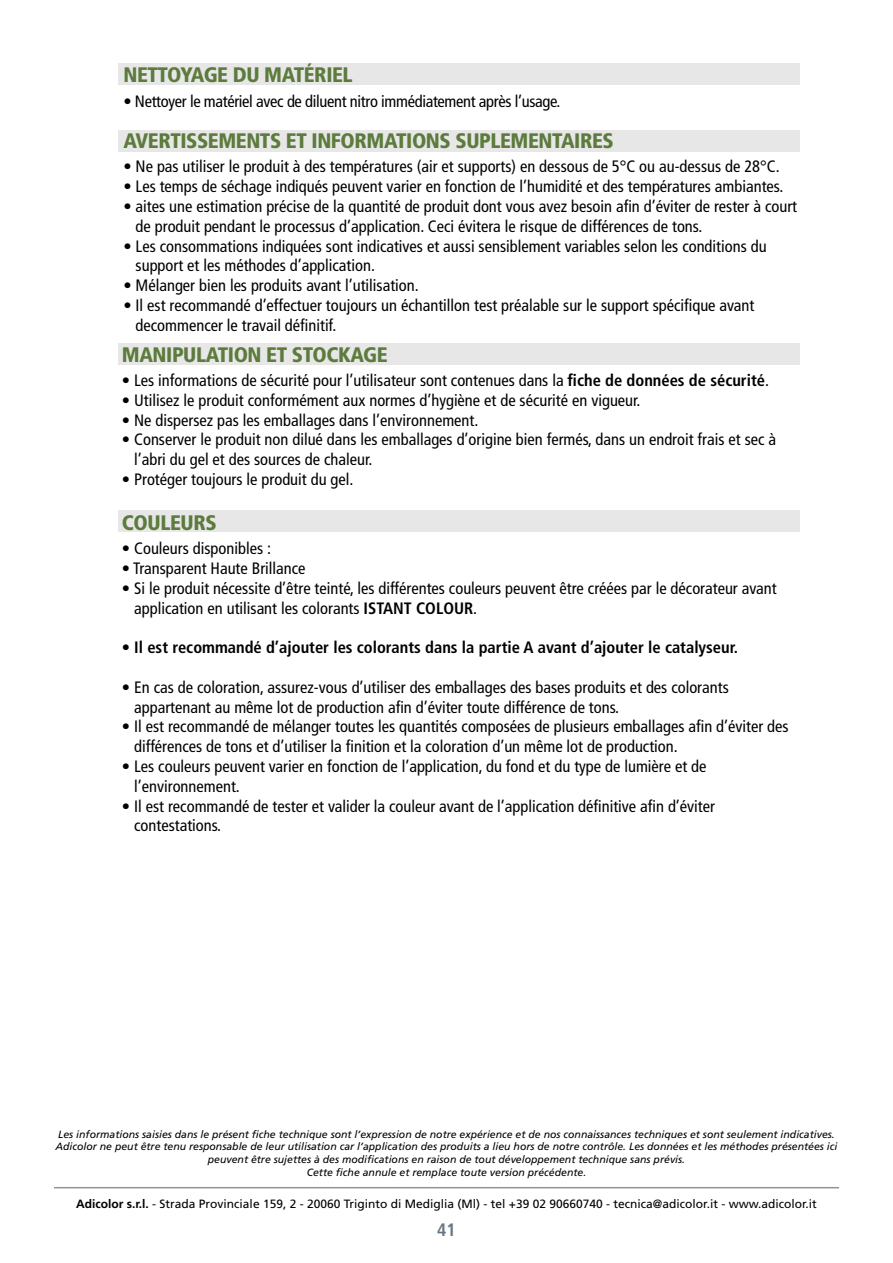
<style>
.page{position:relative;width:893px;height:1263px;background:#fff}
.page>*{position:absolute;margin:0;border:0;box-sizing:border-box;transform-origin:0 0}
.t1{font:900 condensed 21px "Frutiger LT Std";letter-spacing:-.02em;color:#5c7b3c}
.t2{font:700 condensed 18px "Frutiger LT Std";color:#657584}
.t3{font:condensed 16.5px/19.8px "Frutiger LT Std";color:#000}
.t4{font:700 condensed 16.5px "Frutiger LT Std";color:#000}
.t5{font:condensed 16.5px "Frutiger LT Std";letter-spacing:-.02em;color:#000}
.t6{font:12px "Frutiger LT Std";color:#000}
.t7{font:italic 10.5px/12.6px "Frutiger LT Std";color:#000;text-align:center}
.s1{font-weight:700}
.s2{font-weight:400}
</style>
<div class="page">
<div style="left:118px;top:64px;width:681px;height:21px;background:#e7e7e7"></div>
<div style="left:118px;top:130px;width:681px;height:22px;background:#e7e7e7"></div>
<div style="left:118px;top:510px;width:681px;height:22px;background:#e7e7e7"></div>
<div style="left:118px;top:343px;width:681px;height:21px;background:#e7e7e7"></div>
<hr style="left:54px;top:1187px;width:785px;height:1px;background:#939393">
<p class="t1" style="left:123px;top:62px;width:231px">NETTOYAGE DU MATÉRIEL</p>
<p class="t5" style="left:123px;top:92px;width:439px">• Nettoyer le matériel avec de diluent nitro immédiatement après l’usage.</p>
<p class="t1" style="left:123px;top:128px;width:492px">AVERTISSEMENTS ET INFORMATIONS SUPLEMENTAIRES</p>
<p class="t3" style="left:123px;top:157px;width:658px">• Ne pas utiliser le produit à des températures (air et supports) en dessous de 5°C ou au-dessus de 28°C.</p>
<p class="t3" style="left:123px;top:177px;width:661px">• Les temps de séchage indiqués peuvent varier en fonction de l’humidité et des températures ambiantes.</p>
<p class="t3" style="left:136px;top:196px;width:663px;text-indent:-12px">• aites une estimation précise de la quantité de produit dont vous avez besoin afin d’éviter de rester à court de produit pendant le processus d’application. Ceci évitera le risque de différences de tons.</p>
<p class="t3" style="left:136px;top:236px;width:632px;text-indent:-12px">• Les consommations indiquées sont indicatives et aussi sensiblement variables selon les conditions du support et les méthodes d’application.</p>
<p class="t3" style="left:123px;top:276px;width:297px">• Mélanger bien les produits avant l’utilisation.</p>
<p class="t3" style="left:136px;top:295px;width:620px;text-indent:-12px">• Il est recommandé d’effectuer toujours un échantillon test préalable sur le support spécifique avant decommencer le travail définitif.</p>
<p class="t1" style="left:122px;top:342px;width:267px">MANIPULATION ET STOCKAGE</p>
<p class="t3" style="left:122px;top:370px;width:649px">• Les informations de sécurité pour l’utilisateur sont contenues dans la <span class="s1">fiche de données de sécurité</span>.</p>
<p class="t3" style="left:122px;top:390px;width:520px">• Utilisez le produit conformément aux normes d’hygiène et de sécurité en vigueur.</p>
<p class="t3" style="left:122px;top:410px;width:358px">• Ne dispersez pas les emballages dans l’environnement.</p>
<p class="t3" style="left:134px;top:430px;width:643px;text-indent:-12px">• Conserver le produit non dilué dans les emballages d’origine bien fermés, dans un endroit frais et sec à l’abri du gel et des sources de chaleur.</p>
<p class="t3" style="left:122px;top:469px;width:233px">• Protéger toujours le produit du gel.</p>
<p class="t1" style="left:122px;top:510px;width:96px">COULEURS</p>
<p class="t3" style="left:122px;top:539px;width:151px">• Couleurs disponibles :</p>
<p class="t3" style="left:122px;top:558px;width:185px">• Transparent Haute Brillance</p>
<p class="t3" style="left:134px;top:578px;width:644px;text-indent:-12px">• Si le produit nécessite d’être teinté, les différentes couleurs peuvent être créées par le décorateur avant application en utilisant les colorants <span class="s1">ISTANT COLOUR</span>.</p>
<p class="t4" style="left:122px;top:638px;width:618px"><span class="s2">•</span> Il est recommandé d’ajouter les colorants dans la partie A avant d’ajouter le catalyseur.</p>
<p class="t3" style="left:134px;top:677px;width:596px;text-indent:-12px">• En cas de coloration, assurez-vous d’utiliser des emballages des bases produits et des colorants appartenant au même lot de production afin d’éviter toute différence de tons.</p>
<p class="t3" style="left:134px;top:717px;width:656px;text-indent:-12px">• Il est recommandé de mélanger toutes les quantités composées de plusieurs emballages afin d’éviter des différences de tons et d’utiliser la finition et la coloration d’un même lot de production.</p>
<p class="t3" style="left:134px;top:756px;width:574px;text-indent:-12px">• Les couleurs peuvent varier en fonction de l’application, du fond et du type de lumière et de l’environnement.</p>
<p class="t3" style="left:134px;top:796px;width:582px;text-indent:-12px">• Il est recommandé de tester et valider la couleur avant de l’application définitive afin d’éviter contestations.</p>
<p class="t7" style="left:56px;top:1128px;width:783px">Les informations saisies dans le présent fiche technique sont l’expression de notre expérience et de nos connaissances techniques et sont seulement indicatives.<br>Adicolor ne peut être tenu responsable de leur utilisation car l’application des produits a lieu hors de notre contrôle. Les données et les méthodes présentées ici peuvent être sujettes à des modifications en raison de tout développement technique sans prévis.</p>
<p class="t7" style="left:307px;top:1166px;width:281px">Cette fiche annule et remplace toute version précédente.</p>
<p class="t6" style="left:76px;top:1196px;width:742px"><span class="s1">Adicolor s.r.l.</span> - Strada Provinciale 159, 2 - 20060 Triginto di Mediglia (Ml) - tel +39 02 90660740 - tecnica@adicolor.it - www.adicolor.it</p>
<p class="t2" style="left:437px;top:1219px;width:20px">41</p>
</div>
